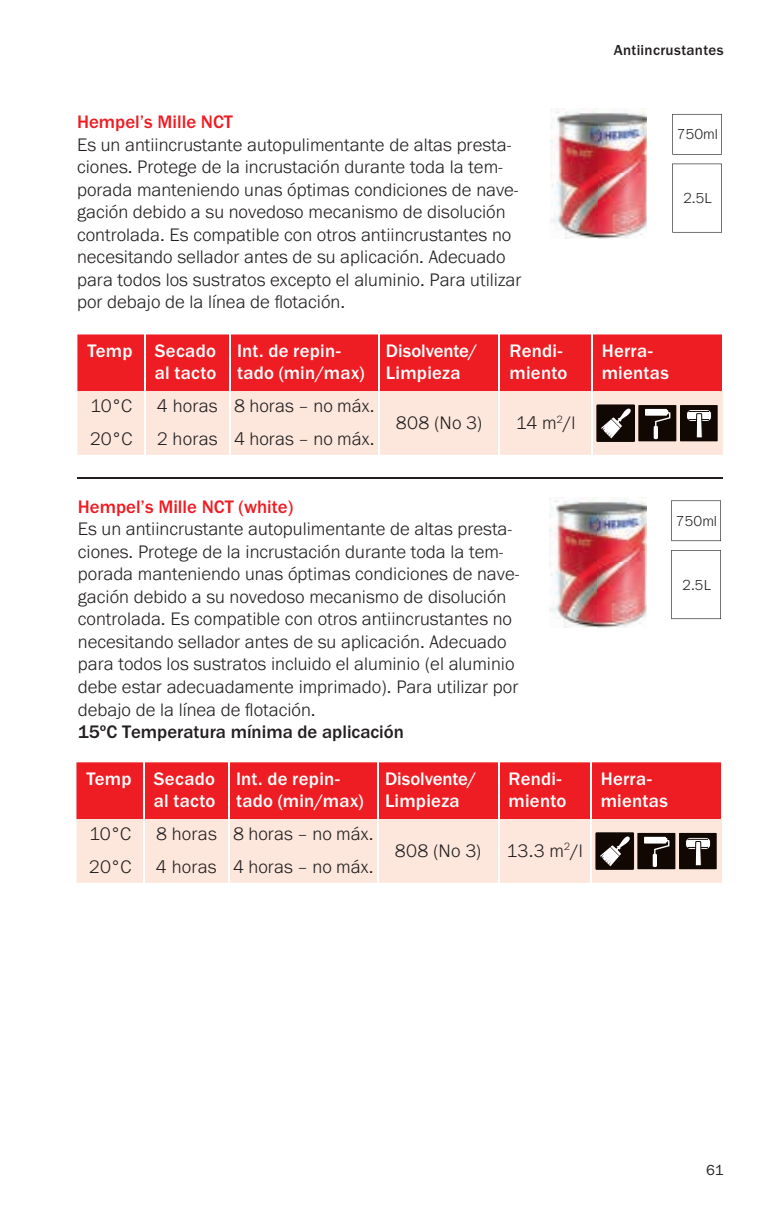
<style>
.page{position:relative;width:759px;height:1205px;background:#fff}
.page>*{position:absolute;margin:0;border:0;box-sizing:border-box;transform-origin:0 0}
.t1{font:300 18.75px/22.5px "Franklin Gothic URW";color:#231f20}
.t2{font:500 18.75px/22.5px "Franklin Gothic URW";letter-spacing:.015em;color:#fff}
.t3{font:500 18.75px "Franklin Gothic URW";color:#ee1d23}
.t4{font:500 18.75px "Franklin Gothic URW";color:#231f20}
.t5{font:300 15px "Franklin Gothic URW";color:#231f20}
.t6{font:500 15px "Franklin Gothic URW";letter-spacing:.02em;color:#231f20}
.t7{font:15px "Franklin Gothic URW Boo";color:#231f20}
</style>
<div class="page">
<hr style="left:77px;top:477px;width:645px;height:2px;background:#231f20">
<svg style="left:672px;top:114px;width:49px;height:41px"></svg>
<svg style="left:672px;top:164px;width:49px;height:69px"></svg>
<div style="left:77px;top:334px;width:645px;height:57px;background:#ee1d23"></div>
<div style="left:77px;top:391px;width:645px;height:64px;background:#fde7dc"></div>
<hr style="left:144px;top:334px;width:1px;height:57px;background:#fff">
<hr style="left:229px;top:334px;width:1px;height:57px;background:#fff">
<hr style="left:378px;top:334px;width:1px;height:57px;background:#fff">
<hr style="left:498px;top:334px;width:2px;height:57px;background:#fff">
<hr style="left:590px;top:334px;width:2px;height:57px;background:#fff">
<hr style="left:144px;top:391px;width:1px;height:31px;background:#fff">
<hr style="left:229px;top:391px;width:1px;height:31px;background:#fff">
<hr style="left:378px;top:391px;width:1px;height:31px;background:#fff">
<hr style="left:498px;top:391px;width:2px;height:31px;background:#fff">
<hr style="left:590px;top:391px;width:2px;height:31px;background:#fff">
<hr style="left:144px;top:422px;width:1px;height:33px;background:#fff">
<hr style="left:229px;top:422px;width:1px;height:33px;background:#fff">
<hr style="left:378px;top:422px;width:1px;height:33px;background:#fff">
<hr style="left:498px;top:422px;width:2px;height:33px;background:#fff">
<hr style="left:590px;top:422px;width:2px;height:33px;background:#fff">
<div style="left:596px;top:405px;width:38px;height:36px;background:#110703"></div>
<div style="left:596px;top:405px;width:38px;height:36px;border:1px solid #110703"></div>
<svg style="left:601px;top:408px;width:30px;height:30px"></svg>
<div style="left:679px;top:405px;width:38px;height:36px;background:#110703"></div>
<div style="left:686px;top:409px;width:25px;height:12px;background:#fff;border-radius:5px"></div>
<div style="left:686px;top:409px;width:25px;height:13px;border:1px solid #110703;border-radius:5px"></div>
<svg style="left:688px;top:411px;width:20px;height:1px"></svg>
<svg style="left:688px;top:419px;width:20px;height:1px"></svg>
<div style="left:696px;top:414px;width:6px;height:24px;background:#fff"></div>
<div style="left:695px;top:413px;width:7px;height:25px;border:1px solid #110703"></div>
<div style="left:638px;top:405px;width:38px;height:36px;background:#110703"></div>
<svg style="left:645px;top:409px;width:25px;height:30px"></svg>
<img style="left:550px;top:108px;width:96px;height:130px">
<svg style="left:671px;top:500px;width:49px;height:41px"></svg>
<svg style="left:671px;top:550px;width:49px;height:69px"></svg>
<div style="left:76px;top:762px;width:645px;height:57px;background:#ee1d23"></div>
<div style="left:76px;top:819px;width:645px;height:64px;background:#fde7dc"></div>
<hr style="left:143px;top:762px;width:1px;height:57px;background:#fff">
<hr style="left:228px;top:762px;width:1px;height:57px;background:#fff">
<hr style="left:377px;top:762px;width:1px;height:57px;background:#fff">
<hr style="left:497px;top:762px;width:2px;height:57px;background:#fff">
<hr style="left:590px;top:762px;width:1px;height:57px;background:#fff">
<hr style="left:143px;top:819px;width:1px;height:31px;background:#fff">
<hr style="left:228px;top:819px;width:1px;height:31px;background:#fff">
<hr style="left:377px;top:819px;width:1px;height:31px;background:#fff">
<hr style="left:497px;top:819px;width:2px;height:31px;background:#fff">
<hr style="left:590px;top:819px;width:1px;height:31px;background:#fff">
<hr style="left:143px;top:850px;width:1px;height:33px;background:#fff">
<hr style="left:228px;top:850px;width:1px;height:33px;background:#fff">
<hr style="left:377px;top:850px;width:1px;height:33px;background:#fff">
<hr style="left:497px;top:850px;width:2px;height:33px;background:#fff">
<hr style="left:590px;top:850px;width:1px;height:33px;background:#fff">
<div style="left:595px;top:833px;width:38px;height:36px;background:#110703"></div>
<div style="left:595px;top:833px;width:38px;height:36px;border:1px solid #110703"></div>
<svg style="left:600px;top:836px;width:30px;height:30px"></svg>
<div style="left:678px;top:833px;width:38px;height:36px;background:#110703"></div>
<svg style="left:685px;top:837px;width:25px;height:12px"></svg>
<div style="left:685px;top:837px;width:25px;height:12px;border:1px solid #110703;border-radius:5px"></div>
<svg style="left:687px;top:839px;width:20px;height:1px"></svg>
<svg style="left:687px;top:847px;width:20px;height:1px"></svg>
<div style="left:695px;top:841px;width:6px;height:25px;background:#fff"></div>
<div style="left:694px;top:841px;width:7px;height:25px;border:1px solid #110703"></div>
<div style="left:637px;top:833px;width:38px;height:36px;background:#110703"></div>
<svg style="left:644px;top:837px;width:25px;height:30px"></svg>
<img style="left:549px;top:498px;width:96px;height:129px">
<p class="t6" style="left:613px;top:40px;width:111px">Antiincrustantes</p>
<p class="t3" style="left:77px;top:110px;width:157px">Hempel’s Mille NCT</p>
<p class="t1" style="left:77px;top:133px;width:445px">Es un antiincrustante autopulimentante de altas presta&shy;ciones. Protege de la incrustación durante toda la tem&shy;porada manteniendo unas óptimas condiciones de nave&shy;gación debido a su novedoso mecanismo de disolución controlada. Es compatible con otros antiincrustantes no necesitando sellador antes de su aplicación. Adecuado para todos los sustratos excepto el aluminio. Para utilizar por debajo de la línea de flotación.</p>
<p class="t2" style="left:87px;top:339px;width:130px;text-align:right">Temp Secado al tacto</p>
<p class="t2" style="left:237px;top:339px;width:129px">Int. de repin&shy;tado (min/max)</p>
<p class="t2" style="left:386px;top:339px;width:93px">Disolvente/<br>Limpieza</p>
<p class="t2" style="left:509px;top:339px;width:59px">Rendi&shy;miento</p>
<p class="t2" style="left:601px;top:339px;width:69px">Herra&shy;mientas</p>
<p class="t1" style="left:90px;top:394px;width:44px">10°C</p>
<p class="t1" style="left:157px;top:394px;width:219px">4 horas 8 horas – no máx.</p>
<p class="t1" style="left:396px;top:411px;width:88px">808 (No 3)</p>
<p class="t1" style="left:515px;top:411px;width:61px">14 m<sup>2</sup>/l</p>
<p class="t1" style="left:90px;top:427px;width:44px">20°C</p>
<p class="t1" style="left:157px;top:427px;width:219px">2 horas 4 horas – no máx.</p>
<p class="t5" style="left:676px;top:125px;width:43px">750ml</p>
<p class="t5" style="left:683px;top:189px;width:30px">2.5L</p>
<p class="t3" style="left:78px;top:495px;width:217px">Hempel’s Mille NCT (white)</p>
<p class="t1" style="left:78px;top:517px;width:443px">Es un antiincrustante autopulimentante de altas presta&shy;ciones. Protege de la incrustación durante toda la tem&shy;porada manteniendo unas óptimas condiciones de nave&shy;gación debido a su novedoso mecanismo de disolución controlada. Es compatible con otros antiincrustantes no necesitando sellador antes de su aplicación. Adecuado para todos los sustratos incluido el aluminio (el aluminio debe estar adecuadamente imprimado). Para utilizar por debajo de la línea de flotación.</p>
<p class="t4" style="left:78px;top:720px;width:327px">15ºC Temperatura mínima de aplicación</p>
<p class="t2" style="left:86px;top:767px;width:130px;text-align:right">Temp Secado al tacto</p>
<p class="t2" style="left:236px;top:767px;width:129px">Int. de repin&shy;tado (min/max)</p>
<p class="t2" style="left:385px;top:767px;width:93px">Disolvente/<br>Limpieza</p>
<p class="t2" style="left:508px;top:767px;width:59px">Rendi&shy;miento</p>
<p class="t2" style="left:600px;top:767px;width:69px">Herra&shy;mientas</p>
<p class="t1" style="left:89px;top:822px;width:44px">10°C</p>
<p class="t1" style="left:156px;top:822px;width:219px">8 horas 8 horas – no máx.</p>
<p class="t1" style="left:395px;top:839px;width:88px">808 (No 3)</p>
<p class="t1" style="left:506px;top:839px;width:78px">13.3 m<sup>2</sup>/l</p>
<p class="t1" style="left:89px;top:855px;width:44px">20°C</p>
<p class="t1" style="left:156px;top:855px;width:219px">4 horas 4 horas – no máx.</p>
<p class="t5" style="left:675px;top:511px;width:43px">750ml</p>
<p class="t5" style="left:682px;top:575px;width:30px">2.5L</p>
<p class="t7" style="left:705px;top:1160px;width:19px">61</p>
</div>
